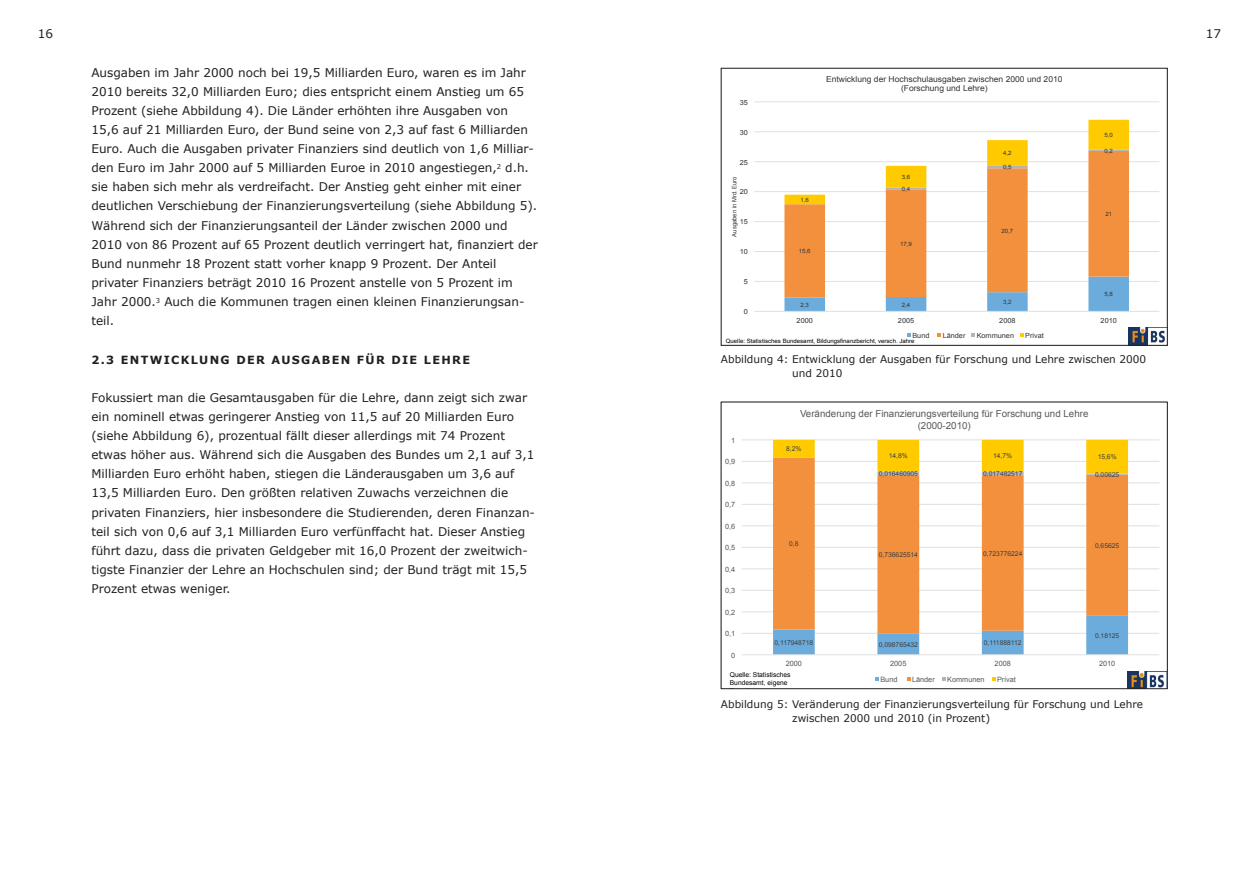
<style>
.page{position:relative;width:1259px;height:893px;background:#fff}
.page>*{position:absolute;margin:0;border:0;box-sizing:border-box;transform-origin:0 0}
.KAS_Fliesstext{font:12px/19.2px "Verdana";color:#231f20}
.KAS_ZÜ{font:700 11.25px "Verdana";letter-spacing:.12em;color:#231f20}
.KAS_Tabellenuntersch{font:10.5px/14.4px "Verdana";color:#231f20}
.t1{font:9.75px/11.6px "Arial";color:#595959;text-align:center}
.t2{font:8.25px/9.4px "Arial";color:#333;text-align:center;scale:1.04 1}
.t3{font:7.35px "Arial";color:#595959}
.t4{font:7.05px "Arial";color:#333;scale:1.04 1}
.t5{font:6.75px "Arial";color:#404040}
.t6{font:6.75px/7.9px "Arial";color:#000}
.t7{font:6.15px "Arial";color:#333;scale:.96 1}
.t8{font:5.85px "Arial";color:#000;scale:1.04 1}
.t9{font:5.85px "Arial";color:#333;scale:1.04 1}
</style>
<div class="page">
<hr style="left:754px;top:281px;width:405px;height:1px;background:#e0e0e0">
<hr style="left:754px;top:251px;width:405px;height:1px;background:#e0e0e0">
<hr style="left:754px;top:221px;width:405px;height:1px;background:#e0e0e0">
<hr style="left:754px;top:191px;width:405px;height:1px;background:#e0e0e0">
<hr style="left:754px;top:161px;width:405px;height:1px;background:#e0e0e0">
<hr style="left:754px;top:131px;width:405px;height:1px;background:#e0e0e0">
<hr style="left:754px;top:102px;width:405px;height:1px;background:#e0e0e0">
<svg style="left:784px;top:298px;width:345px;height:13px"></svg>
<svg style="left:784px;top:204px;width:345px;height:94px"></svg>
<svg style="left:784px;top:120px;width:345px;height:84px"></svg>
<hr style="left:754px;top:311px;width:405px;height:1px;background:#e0e0e0">
<svg style="left:907px;top:333px;width:4px;height:3px"></svg>
<svg style="left:937px;top:333px;width:4px;height:3px"></svg>
<svg style="left:971px;top:333px;width:4px;height:3px"></svg>
<img style="left:1128px;top:327px;width:37px;height:17px">
<div style="left:721px;top:68px;width:446px;height:278px;border:1px solid #231f20"></div>
<svg style="left:742px;top:439px;width:418px;height:242px"></svg>
<img style="left:1127px;top:671px;width:38px;height:16px">
<div style="left:721px;top:402px;width:446px;height:287px;border:1px solid #231f20"></div>
<p class="KAS_Fliesstext" style="left:38px;top:24px;width:17px">16</p>
<p class="KAS_Fliesstext" style="left:1205px;top:24px;width:17px">17</p>
<p class="KAS_Fliesstext" style="left:91px;top:62px;width:448px">Ausgaben im Jahr 2000 noch bei 19,5 Milliarden Euro, waren es im Jahr 2010 bereits 32,0 Milliarden Euro; dies entspricht einem Anstieg um 65<br>Prozent (siehe Abbildung 4). Die Länder erhöhten ihre Ausgaben von 15,6 auf 21 Milliarden Euro, der Bund seine von 2,3 auf fast 6 Milliarden Euro. Auch die Ausgaben privater Finanziers sind deutlich von 1,6 Milliar&shy;den Euro im Jahr 2000 auf 5 Milliarden Euroe in 2010 angestiegen,<sup>2</sup> d.h. sie haben sich mehr als verdreifacht. Der Anstieg geht einher mit einer deutlichen Verschiebung der Finanzierungsverteilung (siehe Abbildung 5).<br>Während sich der Finanzierungsanteil der Länder zwischen 2000 und 2010 von 86 Prozent auf 65 Prozent deutlich verringert hat, finanziert der Bund nunmehr 18 Prozent statt vorher knapp 9 Prozent. Der Anteil privater Finanziers beträgt 2010 16 Prozent anstelle von 5 Prozent im Jahr 2000.<sup>3</sup> Auch die Kommunen tragen einen kleinen Finanzierungsan&shy;teil.</p>
<p class="KAS_ZÜ" style="left:91px;top:351px;width:380px">2.3 ENTWICKLUNG DER AUSGABEN FÜR DIE LEHRE</p>
<p class="KAS_Fliesstext" style="left:91px;top:388px;width:445px">Fokussiert man die Gesamtausgaben für die Lehre, dann zeigt sich zwar ein nominell etwas geringerer Anstieg von 11,5 auf 20 Milliarden Euro (siehe Abbildung 6), prozentual fällt dieser allerdings mit 74 Prozent etwas höher aus. Während sich die Ausgaben des Bundes um 2,1 auf 3,1<br>Milliarden Euro erhöht haben, stiegen die Länderausgaben um 3,6 auf 13,5 Milliarden Euro. Den größten relativen Zuwachs verzeichnen die privaten Finanziers, hier insbesondere die Studierenden, deren Finanzan&shy;teil sich von 0,6 auf 3,1 Milliarden Euro verfünffacht hat. Dieser Anstieg führt dazu, dass die privaten Geldgeber mit 16,0 Prozent der zweitwich&shy;tigste Finanzier der Lehre an Hochschulen sind; der Bund trägt mit 15,5<br>Prozent etwas weniger.</p>
<p class="t4" style="left:739px;top:98px;width:9px">35</p>
<p class="t4" style="left:739px;top:127px;width:9px">30</p>
<p class="t4" style="left:739px;top:157px;width:9px">25</p>
<p class="t7" style="left:730px;top:237px;width:64px;rotate:-90deg">Ausgaben in Mrd. Euro</p>
<p class="t4" style="left:739px;top:187px;width:9px">20</p>
<p class="t4" style="left:739px;top:217px;width:9px">15</p>
<p class="t4" style="left:739px;top:247px;width:9px">10</p>
<p class="t4" style="left:744px;top:277px;width:5px">5</p>
<p class="t4" style="left:744px;top:307px;width:5px">0</p>
<p class="t2" style="left:826px;top:74px;width:229px">Entwicklung der Hochschulausgaben zwischen 2000 und 2010 (Forschung und Lehre)</p>
<p class="t9" style="left:1003px;top:149px;width:10px">4,2</p>
<p class="t9" style="left:800px;top:196px;width:10px">1,6</p>
<p class="t9" style="left:799px;top:247px;width:13px">15,6</p>
<p class="t9" style="left:902px;top:173px;width:10px">3,6</p>
<p class="t9" style="left:901px;top:185px;width:10px">0,4</p>
<p class="t9" style="left:900px;top:240px;width:13px">17,9</p>
<p class="t9" style="left:1003px;top:163px;width:10px">0,5</p>
<p class="t9" style="left:1001px;top:227px;width:13px">20,7</p>
<p class="t9" style="left:800px;top:301px;width:10px">2,3</p>
<p class="t9" style="left:901px;top:301px;width:10px">2,4</p>
<p class="t9" style="left:1003px;top:298px;width:10px">3,2</p>
<p class="t9" style="left:1104px;top:131px;width:10px">5,0</p>
<p class="t9" style="left:1104px;top:147px;width:10px">0,2</p>
<p class="t9" style="left:1105px;top:210px;width:8px">21</p>
<p class="t9" style="left:1104px;top:290px;width:10px">5,8</p>
<p class="t4" style="left:796px;top:316px;width:17px">2000</p>
<p class="t4" style="left:898px;top:316px;width:17px">2005</p>
<p class="t4" style="left:999px;top:316px;width:17px">2008</p>
<p class="t4" style="left:1100px;top:316px;width:17px">2010</p>
<p class="t4" style="left:912px;top:331px;width:18px">Bund</p>
<p class="t4" style="left:942px;top:331px;width:23px">Länder</p>
<p class="t4" style="left:976px;top:331px;width:37px">Kommunen</p>
<p class="t4" style="left:1025px;top:331px;width:19px">Privat</p>
<p class="t8" style="left:726px;top:337px;width:183px">Quelle: Statistisches Bundesamt, Bildungsfinanzbericht, versch. Jahre</p>
<p class="KAS_Tabellenuntersch" style="left:792px;top:352px;width:356px;text-indent:-71px">Abbildung 4: Entwicklung der Ausgaben für Forschung und Lehre zwischen 2000 und 2010</p>
<p class="t3" style="left:731px;top:435px;width:6px">1</p>
<p class="t3" style="left:725px;top:457px;width:12px">0,9</p>
<p class="t3" style="left:725px;top:478px;width:12px">0,8</p>
<p class="t3" style="left:725px;top:500px;width:12px">0,7</p>
<p class="t3" style="left:725px;top:521px;width:12px">0,6</p>
<p class="t3" style="left:725px;top:543px;width:12px">0,5</p>
<p class="t3" style="left:725px;top:564px;width:12px">0,4</p>
<p class="t3" style="left:725px;top:586px;width:12px">0,3</p>
<p class="t3" style="left:725px;top:607px;width:12px">0,2</p>
<p class="t3" style="left:725px;top:629px;width:12px">0,1</p>
<p class="t3" style="left:731px;top:650px;width:6px">0</p>
<p class="t1" style="left:800px;top:408px;width:290px">Veränderung der Finanzierungsverteilung für Forschung und Lehre (2000-2010)</p>
<p class="t5" style="left:786px;top:445px;width:17px">8,2%</p>
<p class="t5" style="left:789px;top:539px;width:11px">0,8</p>
<p class="t5" style="left:889px;top:452px;width:21px">14,8%</p>
<p class="t5" style="left:993px;top:452px;width:21px">14,7%</p>
<p class="t5" style="left:1097px;top:453px;width:21px">15,6%</p>
<p class="t5" style="left:879px;top:469px;width:41px">0,016460905</p>
<p class="t5" style="left:983px;top:469px;width:41px">0,017482517</p>
<p class="t5" style="left:1095px;top:470px;width:26px">0,00625</p>
<p class="t5" style="left:879px;top:550px;width:41px">0,736625514</p>
<p class="t5" style="left:983px;top:549px;width:41px">0,723776224</p>
<p class="t5" style="left:1095px;top:541px;width:26px">0,65625</p>
<p class="t5" style="left:774px;top:638px;width:40px">0,117948718</p>
<p class="t5" style="left:879px;top:640px;width:41px">0,098765432</p>
<p class="t5" style="left:984px;top:639px;width:39px">0,111888112</p>
<p class="t5" style="left:1095px;top:631px;width:26px">0,18125</p>
<p class="t3" style="left:785px;top:659px;width:18px">2000</p>
<p class="t3" style="left:890px;top:659px;width:18px">2005</p>
<p class="t3" style="left:994px;top:659px;width:18px">2008</p>
<p class="t3" style="left:1099px;top:659px;width:18px">2010</p>
<p class="t6" style="left:730px;top:671px;width:62px">Quelle: Statistisches<br>Bundesamt, eigene</p>
<p class="t3" style="left:880px;top:675px;width:19px">Bund</p>
<p class="t3" style="left:912px;top:675px;width:24px">Länder</p>
<p class="t3" style="left:947px;top:675px;width:39px">Kommunen</p>
<p class="t3" style="left:997px;top:675px;width:20px">Privat</p>
<p class="KAS_Tabellenuntersch" style="left:792px;top:696px;width:352px;text-indent:-71px">Abbildung 5: Veränderung der Finanzierungsverteilung für Forschung und Lehre zwischen 2000 und 2010 (in Prozent)</p>
</div>
